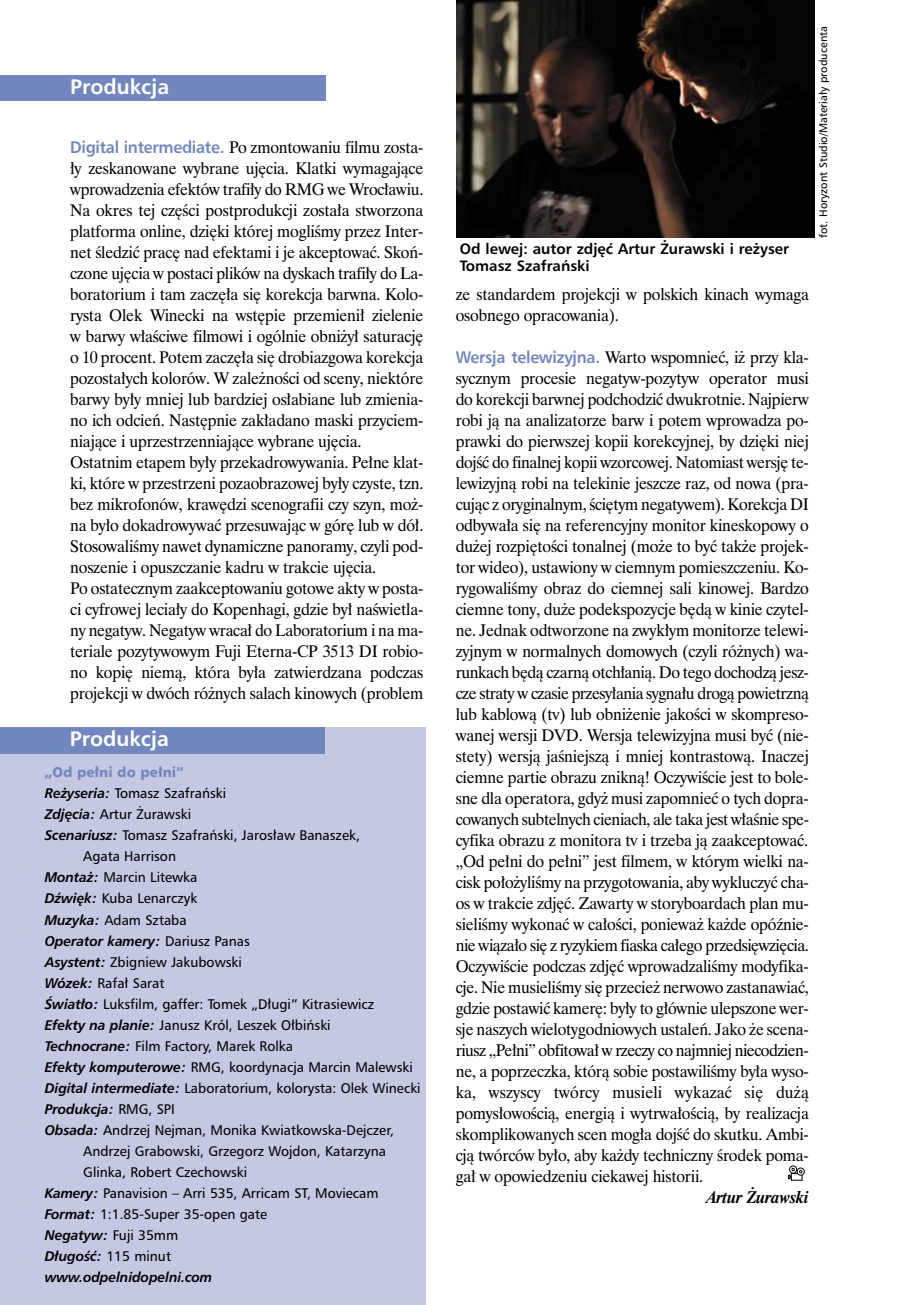
<style>
.page{position:relative;width:917px;height:1305px;background:#fff}
.page>*{position:absolute;margin:0;border:0;box-sizing:border-box;transform-origin:0 0}
.t1{font:700 21px "Humanist Triple Seven PL";color:#fff}
.t2{font:italic 700 17.6px "Dutch 801 PL";letter-spacing:-.015em;color:#000;scale:.96 1}
.t3{font:16.8px/21px "Dutch 801 PL";letter-spacing:-.015em;color:#000;scale:.96 1}
.t4{font:700 15px/17px "Humanist Triple Seven PL";color:#000}
.t5{font:14px "Humanist Triple Seven PL";color:#000}
.t6{font:italic 700 14px "Humanist Triple Seven PL";letter-spacing:-.01em;color:#000}
.t7{font:900 14px "Humanist Triple Seven PL";color:#7287c0}
.t8{font:11px "Humanist Triple Seven PL";color:#000}
.s1{font-family:"Humanist Triple Seven PL";font-weight:700;color:#7287c0}
.s2{font-weight:700;font-style:italic}
.s3{font-weight:400;font-style:normal}
</style>
<div class="page">
<div style="left:0;top:75px;width:325px;height:26px;background:#7287c0"></div>
<div style="left:797px;top:1167px;width:8px;height:8px;border:1px solid #000;border-radius:50%"></div>
<div style="left:789px;top:1165px;width:8px;height:8px;border:1px solid #000;border-radius:50%"></div>
<svg style="left:788px;top:1167px;width:14px;height:12px"></svg>
<div style="left:0;top:727px;width:425px;height:577px;background:#c5c8e3"></div>
<div style="left:0;top:727px;width:325px;height:26px;background:#7287c0"></div>
<img style="left:457px;top:0;width:357px;height:237px">
<p class="t1" style="left:70px;top:76px;width:101px">Produkcja</p>
<p class="t3" style="left:70px;top:138px;width:369px"><span class="s1">Digital intermediate.</span> Po zmontowaniu filmu zosta-∏y zeskanowane wybrane uj´cia. Klatki wymagajàce wprowadzenia efektów trafi∏y do RMG we Wroc∏awiu.<br>Na okres tej cz´Êci postprodukcji zosta∏a stworzona platforma online, dzi´ki której mogliÊmy przez Inter&shy;net Êledziç prac´ nad efektami i je akceptowaç. Skoƒ&shy;czone uj´cia w postaci plików na dyskach trafi∏y do La&shy;boratorium i tam zacz´∏a si´ korekcja barwna. Kolo&shy;rysta Olek Winecki na wst´pie przemieni∏ zielenie w barwy w∏aÊciwe filmowi i ogólnie obni˝y∏ saturacj´ o 10 procent. Potem zacz´∏a si´ drobiazgowa korekcja pozosta∏ych kolorów. W zale˝noÊci od sceny, niektóre barwy by∏y mniej lub bardziej os∏abiane lub zmienia&shy;no ich odcieƒ. Nast´pnie zak∏adano maski przyciem&shy;niajàce i uprzestrzenniajàce wybrane uj´cia.<br>Ostatnim etapem by∏y przekadrowywania. Pe∏ne klat&shy;ki, które w przestrzeni pozaobrazowej by∏y czyste, tzn. bez mikrofonów, kraw´dzi scenografii czy szyn, mo˝- na by∏o dokadrowywaç przesuwajàc w gór´ lub w dó∏.<br>StosowaliÊmy nawet dynamiczne panoramy, czyli pod&shy;noszenie i opuszczanie kadru w trakcie uj´cia.<br>Po ostatecznym zaakceptowaniu gotowe akty w posta&shy;ci cyfrowej lecia∏y do Kopenhagi, gdzie by∏ naÊwietla&shy;ny negatyw. Negatyw wraca∏ do Laboratorium i na ma&shy;teriale pozytywowym Fuji Eterna-CP 3513 DI robio&shy;no kopi´ niemà, która by∏a zatwierdzana podczas projekcji w dwóch ró˝nych salach kinowych (problem</p>
<p class="t1" style="left:70px;top:728px;width:101px">Produkcja</p>
<p class="t7" style="left:45px;top:765px;width:141px">„Od pe∏ni do pe∏ni”</p>
<p class="t5" style="left:45px;top:786px;width:183px"><span class="s2">Re˝yseria:</span> Tomasz Szafraƒski</p>
<p class="t5" style="left:45px;top:807px;width:148px"><span class="s2">Zdj´cia:</span> Artur ˚urawski</p>
<p class="t5" style="left:45px;top:828px;width:317px"><span class="s2">Scenariusz:</span> Tomasz Szafraƒski, Jaros∏aw Banaszek,</p>
<p class="t5" style="left:83px;top:849px;width:94px">Agata Harrison</p>
<p class="t5" style="left:45px;top:870px;width:154px"><span class="s2">Monta˝:</span> Marcin Litewka</p>
<p class="t5" style="left:45px;top:891px;width:154px"><span class="s2">Dêwi´k:</span> Kuba Lenarczyk</p>
<p class="t5" style="left:45px;top:912px;width:143px"><span class="s2">Muzyka:</span> Adam Sztaba</p>
<p class="t6" style="left:45px;top:933px;width:207px">Operator kamery: <span class="s3">Dariusz Panas</span></p>
<p class="t5" style="left:45px;top:954px;width:199px"><span class="s2">Asystent:</span> Zbigniew Jakubowski</p>
<p class="t5" style="left:45px;top:975px;width:121px"><span class="s2">Wózek:</span> Rafa∏ Sarat</p>
<p class="t5" style="left:45px;top:996px;width:331px"><span class="s2">Âwiat∏o:</span> Luksfilm, gaffer: Tomek „D∏ugi” Kitrasiewicz</p>
<p class="t5" style="left:45px;top:1017px;width:287px"><span class="s2">Efekty na planie:</span> Janusz Król, Leszek O∏biƒski</p>
<p class="t5" style="left:45px;top:1038px;width:250px"><span class="s2">Technocrane:</span> Film Factory, Marek Rolka</p>
<p class="t5" style="left:45px;top:1059px;width:370px"><span class="s2">Efekty komputerowe:</span> RMG, koordynacja Marcin Malewski</p>
<p class="t5" style="left:45px;top:1080px;width:377px"><span class="s2">Digital intermediate:</span> Laboratorium, kolorysta: Olek Winecki</p>
<p class="t6" style="left:45px;top:1101px;width:132px">Produkcja: <span class="s3">RMG, SPI</span></p>
<p class="t5" style="left:45px;top:1122px;width:351px"><span class="s2">Obsada:</span> Andrzej Nejman, Monika Kwiatkowska-Dejczer,</p>
<p class="t5" style="left:83px;top:1143px;width:304px">Andrzej Grabowski, Grzegorz Wojdon, Katarzyna</p>
<p class="t5" style="left:83px;top:1164px;width:166px">Glinka, Robert Czechowski</p>
<p class="t5" style="left:45px;top:1185px;width:335px"><span class="s2">Kamery:</span> Panavision – Arri 535, Arricam ST, Moviecam</p>
<p class="t5" style="left:45px;top:1206px;width:224px"><span class="s2">Format:</span> 1:1.85-Super 35-open gate</p>
<p class="t6" style="left:45px;top:1227px;width:135px">Negatyw: <span class="s3">Fuji 35mm</span></p>
<p class="t6" style="left:45px;top:1248px;width:128px">D∏ugoÊç: <span class="s3">115 minut</span></p>
<p class="t6" style="left:45px;top:1269px;width:169px">www.odpelnidopelni.com</p>
<p class="t4" style="left:460px;top:241px;width:331px">Od lewej: autor zdj´ç Artur ˚urawski i re˝yser<br>Tomasz Szafraƒski</p>
<p class="t3" style="left:456px;top:285px;width:369px">ze standardem projekcji w polskich kinach wymaga osobnego opracowania).</p>
<p class="t3" style="left:456px;top:348px;width:369px;text-align:justify"><span class="s1">Wersja telewizyjna.</span> Warto wspomnieç, i˝ przy kla&shy;sycznym procesie negatyw-pozytyw operator musi do korekcji barwnej podchodziç dwukrotnie. Najpierw robi jà na analizatorze barw i potem wprowadza po&shy;prawki do pierwszej kopii korekcyjnej, by dzi´ki niej dojÊç do finalnej kopii wzorcowej. Natomiast wersj´ te&shy;lewizyjnà robi na telekinie jeszcze raz, od nowa (pra&shy;cujàc z oryginalnym, Êci´tym negatywem). Korekcja DI odbywa∏a si´ na referencyjny monitor kineskopowy o du˝ej rozpi´toÊci tonalnej (mo˝e to byç tak˝e projek&shy;tor wideo), ustawiony w ciemnym pomieszczeniu. Ko&shy;rygowaliÊmy obraz do ciemnej sali kinowej. Bardzo ciemne tony, du˝e podekspozycje b´dà w kinie czytel&shy;ne. Jednak odtworzone na zwyk∏ym monitorze telewi&shy;zyjnym w normalnych domowych (czyli ró˝nych) wa&shy;runkach b´dà czarnà otch∏anià. Do tego dochodzà jesz&shy;cze straty w czasie przesy∏ania sygna∏u drogà powietrznà lub kablowà (tv) lub obni˝enie jakoÊci w skompreso&shy;wanej wersji DVD. Wersja telewizyjna musi byç (nie&shy;stety) wersjà jaÊniejszà i mniej kontrastowà. Inaczej ciemne partie obrazu zniknà! OczywiÊcie jest to bole&shy;sne dla operatora, gdy˝ musi zapomnieç o tych dopra&shy;cowanych subtelnych cieniach, ale taka jest w∏aÊnie spe&shy;cyfika obrazu z monitora tv i trzeba jà zaakceptowaç. „Od pe∏ni do pe∏ni” jest filmem, w którym wielki na&shy;cisk po∏o˝yliÊmy na przygotowania, aby wykluczyç cha&shy;os w trakcie zdj´ç. Zawarty w storyboardach plan mu&shy;sieliÊmy wykonaç w ca∏oÊci, poniewa˝ ka˝de opóênie&shy;nie wiàza∏o si´ z ryzykiem fiaska ca∏ego przedsi´wzi´cia.<br>OczywiÊcie podczas zdj´ç wprowadzaliÊmy modyfika&shy;cje. Nie musieliÊmy si´ przecie˝ nerwowo zastanawiaç, gdzie postawiç kamer´: by∏y to g∏ównie ulepszone wer&shy;sje naszych wielotygodniowych ustaleƒ. Jako ˝e scena&shy;riusz „Pe∏ni” obfitowa∏ w rzeczy co najmniej niecodzien&shy;ne, a poprzeczka, którà sobie postawiliÊmy by∏a wyso&shy;ka, wszyscy twórcy musieli wykazaç si´ du˝à pomys∏owoÊcià, energià i wytrwa∏oÊcià, by realizacja skomplikowanych scen mog∏a dojÊç do skutku. Ambi&shy;cjà twórców by∏o, aby ka˝dy techniczny Êrodek poma&shy;ga∏ w opowiedzeniu ciekawej historii.</p>
<p class="t2" style="left:706px;top:1190px;width:108px">Artur ˚urawski</p>
<p class="t8" style="left:818px;top:238px;width:213px;rotate:-90deg">fot. Horyzont Studio/Materia∏y producenta</p>
</div>
